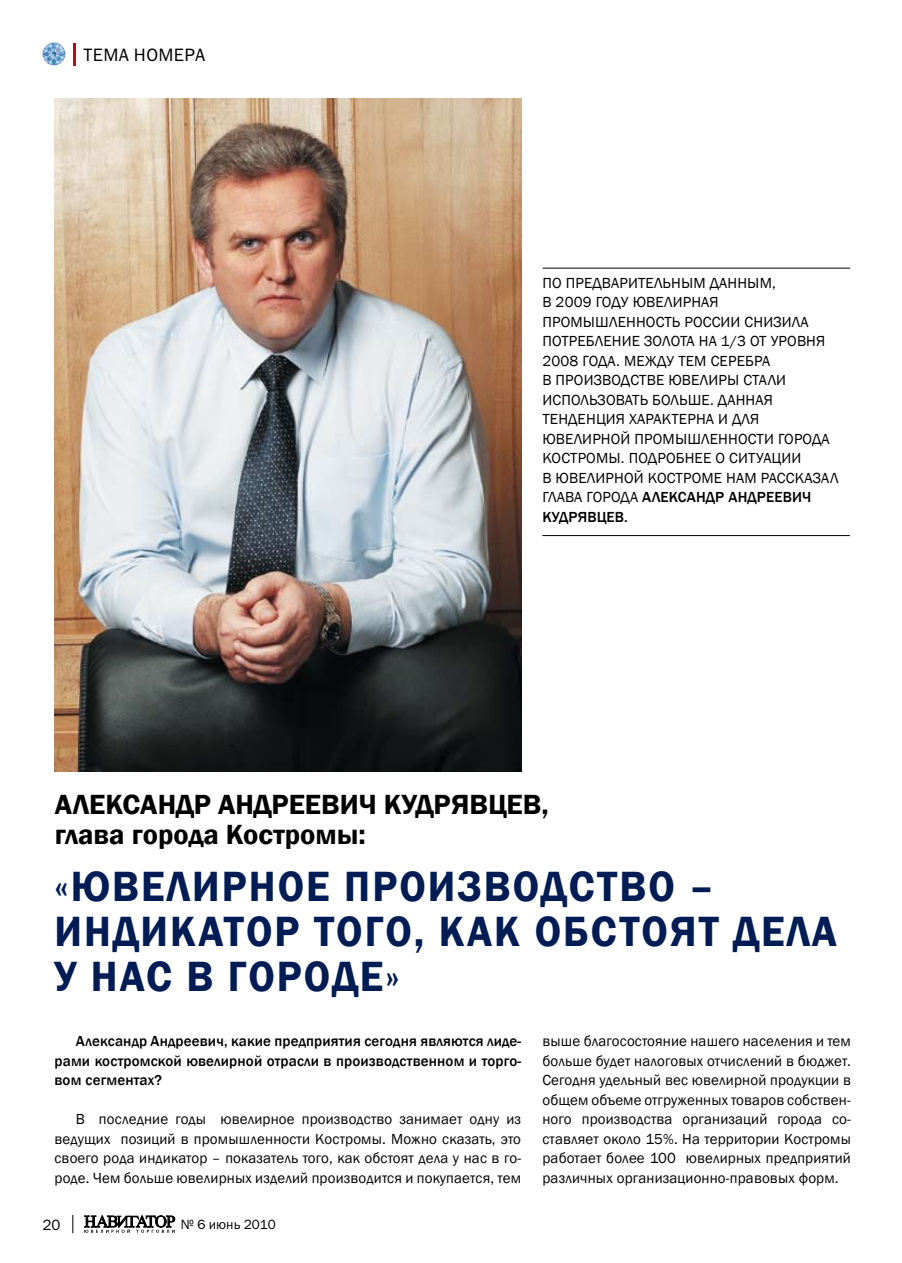
<style>
.page{position:relative;width:902px;height:1263px;background:#fff}
.page>*{position:absolute;margin:0;border:0;box-sizing:border-box;transform-origin:0 0}
.t1{font:600 43.5px/45px "Franklin Gothic";letter-spacing:.05em;color:#001c54;scale:.95 1}
.t2{font:600 28.5px/30px "Franklin Gothic";color:#000}
.t3{font:18px "Franklin Gothic Book C";letter-spacing:.02em;color:#000}
.t4{font:15px/19.5px "Franklin Gothic";letter-spacing:.01em;color:#000;text-align:justify}
.t5{font:500 15px/19.5px "Franklin Gothic";letter-spacing:.01em;color:#000;text-align:justify}
.t6{font:15px "Franklin Gothic Book C";color:#000}
.t7{font:13.5px "Franklin Gothic Book C";color:#000}
.s1{font-weight:500}
</style>
<div class="page">
<img style="left:43px;top:43px;width:22px;height:22px;border-radius:11px">
<hr style="left:73px;top:43px;width:3px;height:23px;background:#b01116">
<svg style="left:84px;top:1215px;width:91px;height:18px"></svg>
<svg style="left:72px;top:1215px;width:1px;height:18px"></svg>
<hr style="left:542px;top:268px;width:308px;height:1px;background:#000">
<hr style="left:542px;top:535px;width:307px;height:1px;background:#000">
<img style="left:54px;top:98px;width:467px;height:674px">
<p class="t3" style="left:84px;top:45px;width:123px">ТЕМА НОМЕРА</p>
<p class="t4" style="left:542px;top:273px;width:298px;text-align:left">По п редварительн ым данн ым ,<br>в 2009 году ювелирная<br>п ром ышленн ость России сн изила<br>п отреблен ие золота на 1/3 от уровня<br>2008 года. Между тем серебра<br>в п роизводстве ювелиры стали<br>исп ользовать больше. Данная<br>тенден ция характерна и для ювелирной п ром ышленности города<br>Костром ы. Подробн ее о ситуации<br>в ювелирн ой Костром е нам рассказал глава города <span class="s1">Александр Андреевич<br>Кудрявцев.</span></p>
<h2 class="t2" style="left:55px;top:790px;width:495px">АЛЕКСАНДР АНДРЕЕВИЧ КУДРЯВЦЕВ, глава города Костромы:</h2>
<h1 class="t1" style="left:54px;top:865px;width:825px">«ЮВЕЛИРНОЕ ПРОИЗВОДСТВО –<br>ИНДИКАТОР ТОГО, КАК ОБСТОЯТ ДЕЛА<br>У НАС В ГОРОДЕ»</h1>
<p class="t5" style="left:54px;top:1032px;width:468px;text-indent:21px">Александр Андреевич, какие предприятия сегодня являются лиде&shy;рами костромской ювелирной отрасли в производственном и торго&shy;вом сегментах?</p>
<p class="t4" style="left:54px;top:1110px;width:468px;text-indent:21px">В последние годы ювелирное производство занимает одну из ведущих позиций в промышленности Костромы. Можно сказать, это своего рода индикатор – показатель того, как обстоят дела у нас в го&shy;роде. Чем больше ювелирных изделий производится и покупается, тем</p>
<p class="t6" style="left:43px;top:1216px;width:19px">20</p>
<p class="t7" style="left:181px;top:1217px;width:97px">№ 6 июнь 2010</p>
<p class="t4" style="left:542px;top:1032px;width:310px">выше благосостояние нашего населения и тем больше будет налоговых отчислений в бюджет.<br>Сегодня удельный вес ювелирной продукции в общем объеме отгруженных товаров собствен&shy;ного производства организаций города со&shy;ставляет около 15%. На территории Костромы работает более 100 ювелирных предприятий различных организационно-правовых форм.</p>
</div>
